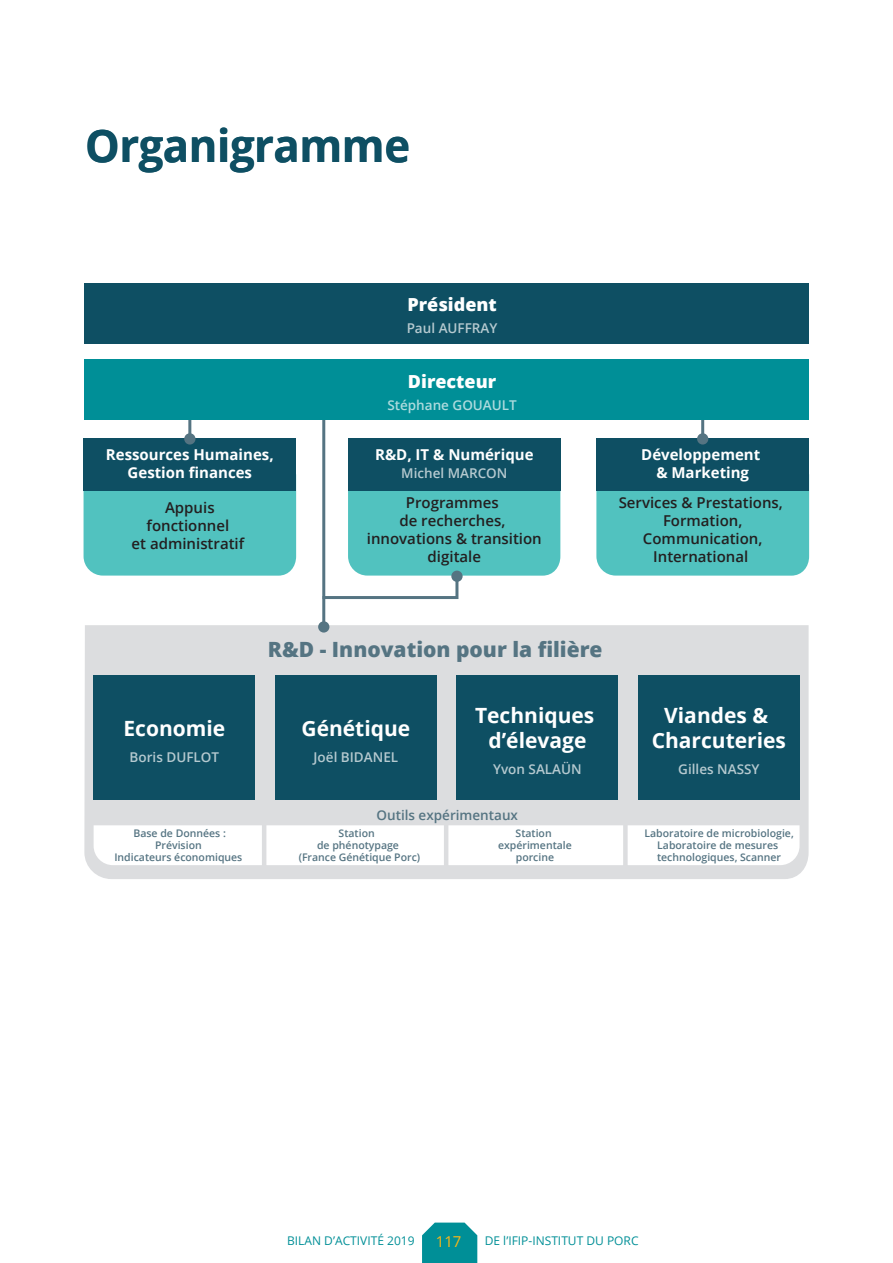
<style>
.page{position:relative;width:893px;height:1263px;background:#fff}
.page>*{position:absolute;margin:0;border:0;box-sizing:border-box;transform-origin:0 0}
.t1{font:700 45px "Open Sans";letter-spacing:-.01em;color:#0e4f63}
.t2{font:700 21px/25.5px "Open Sans";color:#fff;text-align:center}
.t3{font:800 21px "Open Sans";color:#557482}
.t4{font:800 18px "Open Sans";color:#fff}
.t5{font:600 15px/18px "Open Sans";color:#231f20;text-align:center}
.t6{font:700 15px/18px "Open Sans";color:#fff;text-align:center}
.t7{font:15px "Open Sans";color:#fcb615}
.t8{font:600 13.5px "Open Sans";color:rgb(255 255 255/.7)}
.t9{font:600 13.5px "Open Sans";color:#557482}
.t10{font:600 13.5px "Open Sans";color:rgb(255 255 255/.68)}
.t11{font:12px "Open Sans";color:#008f97}
.t12{font:600 10.5px/12px "Open Sans";color:#557482;text-align:center}
</style>
<div class="page">
<svg style="left:422px;top:1222px;width:55px;height:41px;background:#15989f"></svg>
<div style="left:84px;top:625px;width:725px;height:254px;background:#dcdddf"></div>
<div style="left:84px;top:283px;width:724px;height:60px;background:#0e4f63"></div>
<div style="left:596px;top:490px;width:213px;height:86px;background:#51c2bf"></div>
<div style="left:596px;top:438px;width:213px;height:52px;background:#0e4f63"></div>
<hr style="left:322px;top:407px;width:3px;height:220px;background:#557482">
<div style="left:318px;top:621px;width:11px;height:11px;background:#557482;border-radius:50%"></div>
<svg style="left:94px;top:825px;width:705px;height:40px"></svg>
<div style="left:348px;top:438px;width:213px;height:52px;background:#0e4f63"></div>
<div style="left:84px;top:490px;width:212px;height:86px;background:#51c2bf"></div>
<div style="left:84px;top:438px;width:212px;height:52px;background:#0e4f63"></div>
<hr style="left:188px;top:409px;width:3px;height:30px;background:#557482">
<div style="left:184px;top:433px;width:11px;height:11px;background:#557482;border-radius:50%"></div>
<hr style="left:701px;top:408px;width:3px;height:31px;background:#557482">
<div style="left:697px;top:433px;width:11px;height:11px;background:#557482;border-radius:50%"></div>
<div style="left:275px;top:675px;width:162px;height:125px;background:#0e4f63"></div>
<div style="left:457px;top:675px;width:161px;height:125px;background:#0e4f63"></div>
<div style="left:638px;top:675px;width:162px;height:125px;background:#0e4f63"></div>
<div style="left:94px;top:675px;width:161px;height:125px;background:#0e4f63"></div>
<svg style="left:322px;top:474px;width:238px;height:126px"></svg>
<div style="left:451px;top:571px;width:12px;height:11px;background:#557482;border-radius:50%"></div>
<div style="left:84px;top:360px;width:724px;height:60px;background:#008f97"></div>
<hr style="left:262px;top:810px;width:4px;height:56px;background:#dcdddf">
<hr style="left:444px;top:810px;width:4px;height:56px;background:#dcdddf">
<div style="left:623px;top:814px;width:5px;height:52px;background:#dcdddf"></div>
<h1 class="t1" style="left:85px;top:114px;width:327px">Organigramme</h1>
<h3 class="t4" style="left:407px;top:291px;width:91px">Président</h3>
<p class="t8" style="left:407px;top:319px;width:92px">Paul AUFFRAY</p>
<h3 class="t4" style="left:408px;top:367px;width:90px">Directeur</h3>
<p class="t10" style="left:387px;top:396px;width:131px">Stéphane GOUAULT</p>
<h3 class="t6" style="left:106px;top:445px;width:169px">Ressources Humaines,<br>Gestion finances</h3>
<h3 class="t6" style="left:641px;top:445px;width:121px">Développement &amp; Marketing</h3>
<h3 class="t6" style="left:375px;top:445px;width:160px">R&amp;D, IT &amp; Numérique</h3>
<p class="t8" style="left:401px;top:464px;width:108px">Michel MARCON</p>
<h3 class="t5" style="left:132px;top:499px;width:114px">Appuis fonctionnel<br>et administratif</h3>
<h3 class="t5" style="left:367px;top:494px;width:176px">Programmes<br>de recherches, innovations &amp; transition digitale</h3>
<h3 class="t5" style="left:619px;top:494px;width:166px">Services &amp; Prestations,<br>Formation,<br>Communication,<br>International</h3>
<h2 class="t2" style="left:123px;top:715px;width:103px">Economie</h2>
<p class="t8" style="left:130px;top:748px;width:91px">Boris DUFLOT</p>
<h2 class="t3" style="left:268px;top:633px;width:336px">R&amp;D - Innovation pour la filière</h2>
<h2 class="t2" style="left:301px;top:715px;width:110px">Génétique</h2>
<p class="t8" style="left:314px;top:748px;width:86px">Joël BIDANEL</p>
<h2 class="t2" style="left:475px;top:702px;width:121px">Techniques d’élevage</h2>
<p class="t8" style="left:493px;top:760px;width:90px">Yvon SALAÜN</p>
<p class="t9" style="left:376px;top:805px;width:143px">Outils expérimentaux</p>
<h2 class="t2" style="left:652px;top:702px;width:136px">Viandes &amp;<br>Charcuteries</h2>
<p class="t8" style="left:678px;top:760px;width:83px">Gilles NASSY</p>
<p class="t12" style="left:114px;top:827px;width:129px">Base de Données :<br>Prévision<br>Indicateurs économiques</p>
<p class="t12" style="left:498px;top:827px;width:75px">Station expérimentale porcine</p>
<p class="t12" style="left:644px;top:827px;width:151px">Laboratoire de microbiologie,<br>Laboratoire de mesures technologiques, Scanner</p>
<p class="t12" style="left:299px;top:827px;width:123px">Station<br>de phénotypage (France Génétique Porc)</p>
<p class="t11" style="left:287px;top:1232px;width:129px">BILAN D’ACTIVITÉ 2019</p>
<h3 class="t7" style="left:436px;top:1231px;width:27px">117</h3>
<p class="t11" style="left:485px;top:1232px;width:155px">DE l’IFIP-INSTITUT DU PORC</p>
</div>
